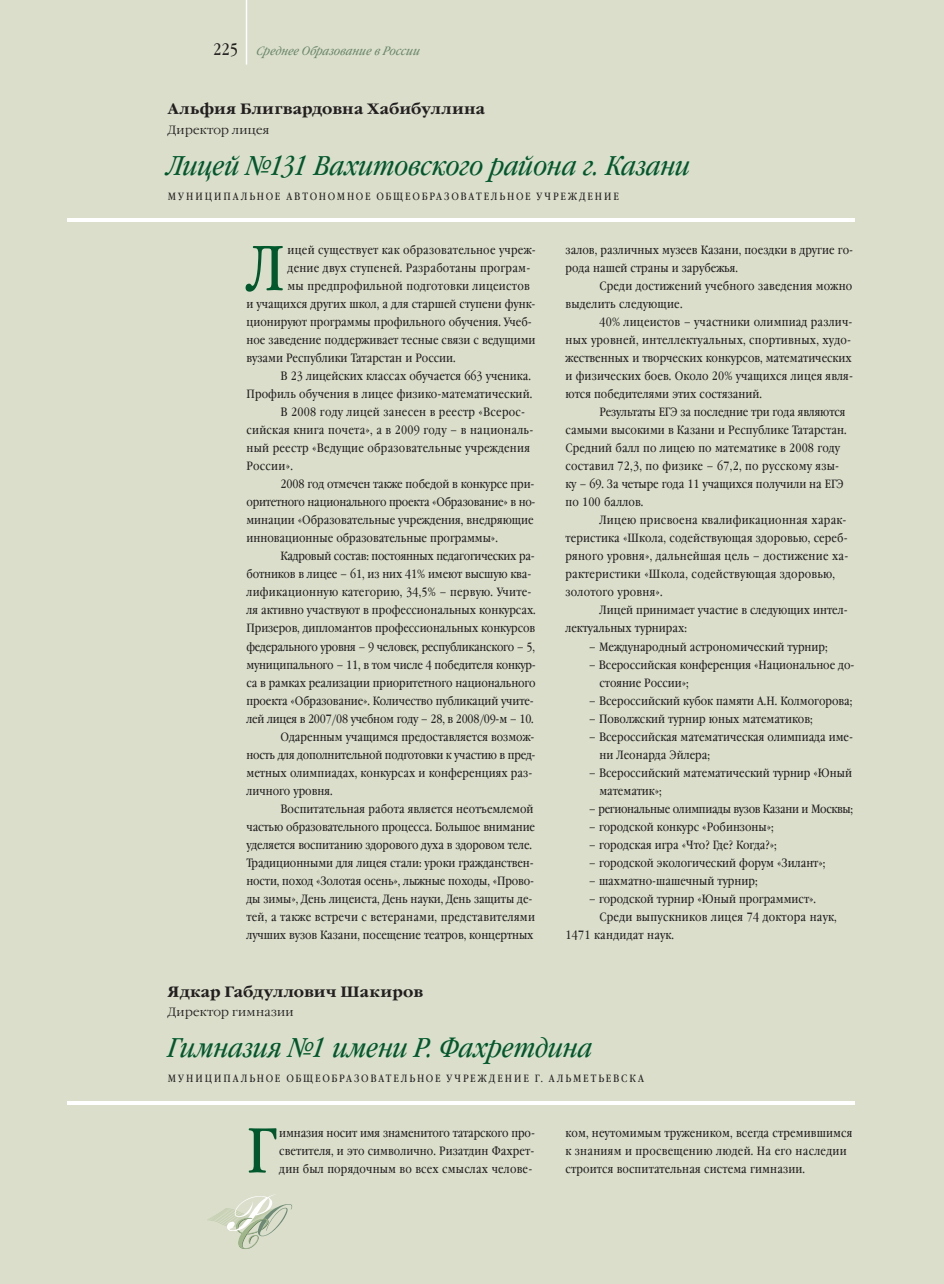
<style>
.page{position:relative;width:944px;height:1284px;background:#fff}
.page>*{position:absolute;margin:0;border:0;box-sizing:border-box;transform-origin:0 0}
.t1{font:63.45px "Garamond Book Narrow C";color:#00582c}
.t2{font:italic 27px "Garamond Book Narrow C";letter-spacing:-.005em;color:#00582c}
.t3{font:700 15px "Garamond C";letter-spacing:.015em;color:#231f20}
.t4{font:12px/18px "Garamond Book Narrow C";color:#231f20}
.t5{font:12px/18px "Garamond Book Narrow C";letter-spacing:.02em;color:#231f20}
.t6{font:12px "Garamond Book Narrow C";letter-spacing:-.02em;color:#231f20}
.t7{font:12px "Garamond Book Narrow C";letter-spacing:-.025em;color:#231f20}
.t8{font:300 12px "Garamond C";letter-spacing:.03em;color:#231f20}
.t9{font:italic 12px "Garamond Book Narrow C";letter-spacing:.01em;color:#69866b}
.t10{font:10.5px "Garamond Book Narrow C";letter-spacing:.18em;color:#231f20}
.s1{font-style:normal;font-size:16.5px;color:#231f20}
</style>
<div class="page">
<div style="left:0;top:0;width:943px;height:1284px;background:#dadeca"></div>
<hr style="left:68px;top:218px;width:786px;height:4px;background:#fff">
<hr style="left:68px;top:1101px;width:786px;height:3px;background:#fff">
<svg style="left:207px;top:1194px;width:85px;height:55px"></svg>
<hr style="left:246px;top:0;width:1px;height:65px;background:#fff">
<p class="t9" style="left:213px;top:44px;width:210px"><span class="s1">2 2 5</span> Среднее Образование в России</p>
<p class="t3" style="left:168px;top:101px;width:319px">Альфия Блигвардовна Хабибуллина</p>
<p class="t8" style="left:168px;top:123px;width:103px">Директор лицея</p>
<h2 class="t2" style="left:168px;top:151px;width:526px">Лицей №131 Вахитовского района г. Казани</h2>
<p class="t10" style="left:168px;top:190px;width:452px">МУНИЦИПАЛЬНОЕ АВТОНОМНОЕ ОБЩЕОБРАЗОВАТЕЛЬНОЕ УЧРЕЖДЕНИЕ</p>
<h1 class="t1" style="left:246px;top:233px;width:39px">Л</h1>
<p class="t5" style="left:287px;top:242px;width:250px">ицей существует как образовательное учреж-</p>
<p class="t5" style="left:287px;top:260px;width:244px">дение двух ступеней. Разработаны програм-</p>
<p class="t5" style="left:287px;top:278px;width:244px">мы предпрофильной подготовки лицеистов</p>
<p class="t4" style="left:246px;top:296px;width:290px">и учащихся других школ, а для старшей ступени функ-</p>
<p class="t4" style="left:246px;top:314px;width:287px">ционируют программы профильного обучения. Учеб-</p>
<p class="t4" style="left:246px;top:332px;width:290px">ное заведение поддерживает тесные связи с ведущими</p>
<p class="t4" style="left:246px;top:350px;width:211px">вузами Республики Татарстан и России.</p>
<p class="t4" style="left:280px;top:368px;width:252px">В 23 лицейских классах обучается 663 ученика.</p>
<p class="t4" style="left:246px;top:386px;width:287px">Профиль обучения в лицее физико-математический.</p>
<p class="t5" style="left:280px;top:404px;width:246px">В 2008 году лицей занесен в реестр «Всерос-</p>
<p class="t5" style="left:246px;top:422px;width:288px">сийская книга почета», а в 2009 году – в националь-</p>
<p class="t5" style="left:246px;top:440px;width:285px">ный реестр «Ведущие образовательные учреждения</p>
<p class="t4" style="left:246px;top:458px;width:48px">России».</p>
<p class="t4" style="left:280px;top:476px;width:255px">2008 год отмечен также победой в конкурсе при-</p>
<p class="t6" style="left:246px;top:495px;width:290px">оритетного национального проекта «Образование» в но-</p>
<p class="t4" style="left:246px;top:512px;width:289px">минации «Образовательные учреждения, внедряющие</p>
<p class="t4" style="left:246px;top:530px;width:253px">инновационные образовательные программы».</p>
<p class="t6" style="left:280px;top:549px;width:256px">Кадровый состав: постоянных педагогических ра-</p>
<p class="t4" style="left:246px;top:566px;width:286px">ботников в лицее – 61, из них 41% имеют высшую ква-</p>
<p class="t5" style="left:246px;top:584px;width:286px">лификационную категорию, 34,5% – первую. Учите-</p>
<p class="t4" style="left:246px;top:602px;width:291px">ля активно участвуют в профессиональных конкурсах.</p>
<p class="t4" style="left:246px;top:620px;width:290px">Призеров, дипломантов профессиональных конкурсов</p>
<p class="t6" style="left:246px;top:639px;width:290px">федерального уровня – 9 человек, республиканского – 5,</p>
<p class="t4" style="left:246px;top:656px;width:291px">муниципального – 11, в том числе 4 победителя конкур-</p>
<p class="t4" style="left:246px;top:674px;width:291px">са в рамках реализации приоритетного национального</p>
<p class="t4" style="left:246px;top:692px;width:289px">проекта «Образование». Количество публикаций учите-</p>
<p class="t6" style="left:246px;top:711px;width:289px">лей лицея в 2007/08 учебном году – 28, в 2008/09-м – 10.</p>
<p class="t4" style="left:280px;top:728px;width:255px">Одаренным учащимся предоставляется возмож-</p>
<p class="t6" style="left:246px;top:747px;width:290px">ность для дополнительной подготовки к участию в пред-</p>
<p class="t4" style="left:246px;top:764px;width:287px">метных олимпиадах, конкурсах и конференциях раз-</p>
<p class="t4" style="left:246px;top:782px;width:88px">личного уровня.</p>
<p class="t4" style="left:280px;top:800px;width:254px">Воспитательная работа является неотъемлемой</p>
<p class="t4" style="left:246px;top:818px;width:290px">частью образовательного процесса. Большое внимание</p>
<p class="t4" style="left:246px;top:836px;width:287px">уделяется воспитанию здорового духа в здоровом теле.</p>
<p class="t4" style="left:246px;top:854px;width:289px">Традиционными для лицея стали: уроки гражданствен-</p>
<p class="t4" style="left:246px;top:872px;width:289px">ности, поход «Золотая осень», лыжные походы, «Прово-</p>
<p class="t4" style="left:246px;top:890px;width:287px">ды зимы», День лицеиста, День науки, День защиты де-</p>
<p class="t5" style="left:246px;top:908px;width:290px">тей, а также встречи с ветеранами, представителями</p>
<p class="t4" style="left:246px;top:926px;width:289px">лучших вузов Казани, посещение театров, концертных</p>
<p class="t4" style="left:565px;top:242px;width:289px">залов, различных музеев Казани, поездки в другие го&shy;рода нашей страны и зарубежья.</p>
<p class="t4" style="left:565px;top:278px;width:288px;text-indent:34px">Среди достижений учебного заведения можно выделить следующие.</p>
<p class="t4" style="left:565px;top:314px;width:289px;text-indent:34px">40% лицеистов – участники олимпиад различ&shy;ных уровней, интеллектуальных, спортивных, худо&shy;жественных и творческих конкурсов, математических и физических боев. Около 20% учащихся лицея явля&shy;ются победителями этих состязаний.</p>
<p class="t4" style="left:565px;top:404px;width:283px;text-indent:34px">Результаты ЕГЭ за последние три года являются самыми высокими в Казани и Республике Татарстан.<br>Средний балл по лицею по математике в 2008 году составил 72,3, по физике – 67,2, по русскому язы&shy;ку – 69. За четыре года 11 учащихся получили на ЕГЭ по 100 баллов.</p>
<p class="t5" style="left:565px;top:512px;width:284px;text-indent:34px">Лицею присвоена квалификационная харак&shy;теристика «Школа, содействующая здоровью, сереб&shy;ряного уровня», дальнейшая цель – достижение ха&shy;рактеристики «Школа, содействующая здоровью, золотого уровня».</p>
<p class="t4" style="left:565px;top:602px;width:284px;text-indent:34px">Лицей принимает участие в следующих интел&shy;лектуальных турнирах:</p>
<p class="t4" style="left:588px;top:638px;width:240px">– Международный астрономический турнир;</p>
<p class="t4" style="left:599px;top:656px;width:256px;text-indent:-11px">– Всероссийская конференция «Национальное до&shy;стояние России»;</p>
<p class="t4" style="left:588px;top:692px;width:265px">– Всероссийский кубок памяти А.Н. Колмогорова;</p>
<p class="t4" style="left:588px;top:710px;width:225px">– Поволжский турнир юных математиков;</p>
<p class="t4" style="left:599px;top:728px;width:255px;text-indent:-11px">– Всероссийская математическая олимпиада име&shy;ни Леонарда Эйлера;</p>
<p class="t4" style="left:599px;top:764px;width:254px;text-indent:-11px">– Всероссийский математический турнир «Юный математик»;</p>
<p class="t7" style="left:588px;top:801px;width:265px">– региональные олимпиады вузов Казани и Москвы;</p>
<p class="t4" style="left:588px;top:818px;width:186px">– городской конкурс «Робинзоны»;</p>
<p class="t4" style="left:588px;top:836px;width:189px">– городская игра «Что? Где? Когда?»;</p>
<p class="t4" style="left:588px;top:854px;width:238px">– городской экологический форум «Зилант»;</p>
<p class="t4" style="left:588px;top:872px;width:170px">– шахматно-шашечный турнир;</p>
<p class="t4" style="left:588px;top:890px;width:229px">– городской турнир «Юный программист».</p>
<p class="t5" style="left:599px;top:908px;width:239px">Среди выпускников лицея 74 доктора наук,</p>
<p class="t5" style="left:565px;top:926px;width:110px">1471 кандидат наук.</p>
<p class="t3" style="left:168px;top:982px;width:257px">Ядкар Габдуллович Шакиров</p>
<p class="t8" style="left:168px;top:1005px;width:127px">Директор гимназии</p>
<h2 class="t2" style="left:168px;top:1033px;width:428px">Гимназия №1 имени Р. Фахретдина</h2>
<p class="t10" style="left:168px;top:1072px;width:21px">Муници</p>
<p class="t10" style="left:223px;top:1072px;width:43px">па льное</p>
<p class="t10" style="left:286px;top:1072px;width:10px">общеобра</p>
<p class="t10" style="left:354px;top:1072px;width:16px">зова</p>
<p class="t10" style="left:386px;top:1072px;width:40px">тельное</p>
<p class="t10" style="left:446px;top:1072px;width:26px">учреждение</p>
<p class="t10" style="left:534px;top:1072px;width:80px">г. Альме тьевска</p>
<h1 class="t1" style="left:246px;top:1115px;width:31px">Г</h1>
<p class="t4" style="left:279px;top:1124px;width:257px;text-align:justify">имназия носит имя знаменитого татарского про&shy;светителя, и это символично. Ризатдин Фахрет&shy;дин был порядочным во всех смыслах челове-</p>
<p class="t4" style="left:565px;top:1124px;width:288px">ком, неутомимым тружеником, всегда стремившимся к знаниям и просвещению людей. На его наследии строится воспитательная система гимназии.</p>
</div>
